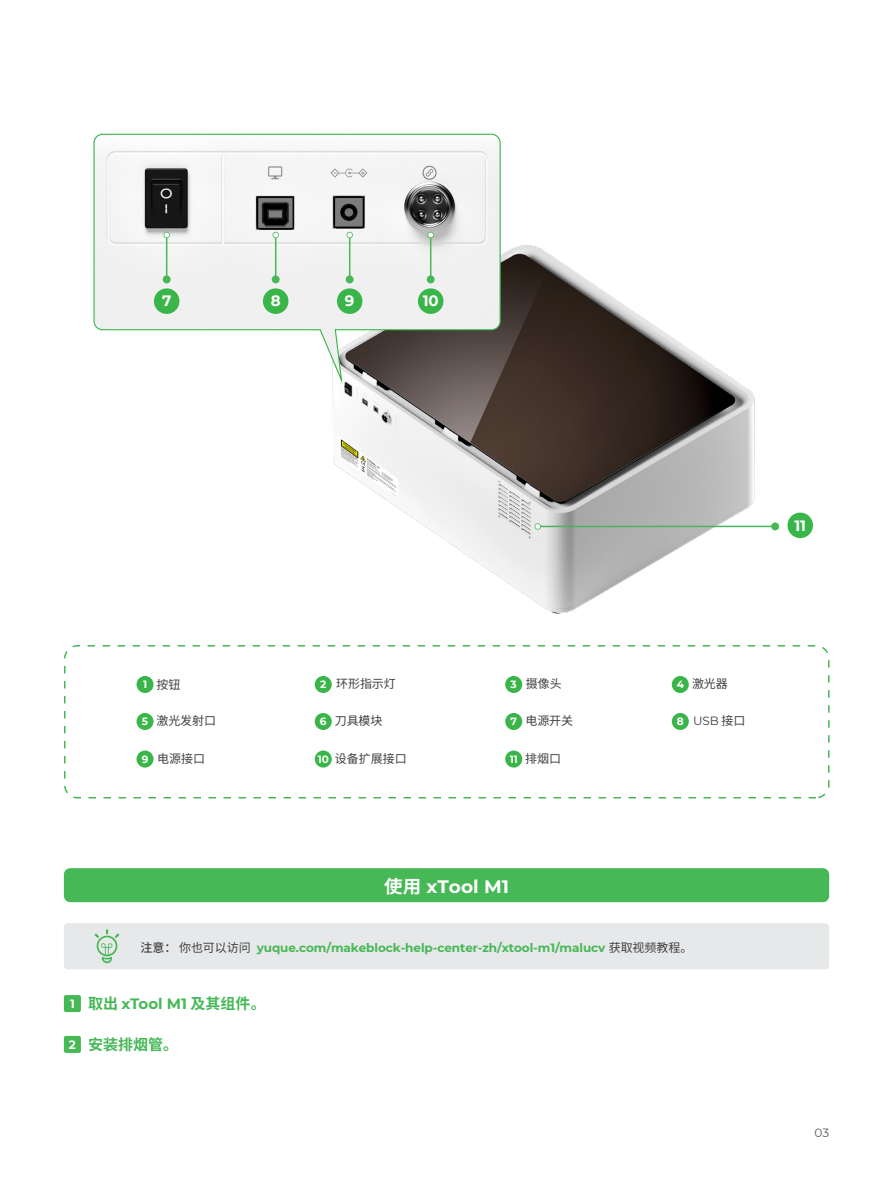
<style>
.page{position:relative;width:893px;height:1191px;background:#fff}
.page>*{position:absolute;margin:0;border:0;box-sizing:border-box;transform-origin:0 0}
.t1{font:700 18px "Montserrat";color:#fff}
.t2{font:700 15px "Noto Sans SC";color:#46b856}
.t3{font:700 15px "Montserrat";color:#fff}
.t4{font:700 12px "Montserrat";letter-spacing:-.005em;color:#46b856}
.t5{font:12px "Noto Sans SC";letter-spacing:-.005em;color:#3f3f40}
.t6{font:12px "Montserrat";color:#3f3f40}
.t7{font:12px "Montserrat";color:#58595b}
.s1{font-family:"Montserrat";font-weight:700;font-size:10.5px;color:#fff}
.s2{font-family:"Noto Sans SC"}
.s3{font-weight:700;font-size:10.5px;color:#fff}
.s4{font-family:"Noto Sans SC";font-weight:500;color:#3f3f40}
.s5{font-family:"Noto Sans SC";font-weight:400;color:#3f3f40}
.s6{font-family:"Montserrat";font-size:12px;color:#fff}
.s7{font-family:"Montserrat"}
</style>
<div class="page">
<img style="left:332px;top:245px;width:427px;height:369px">
<img style="left:341px;top:254px;width:395px;height:249px">
<div style="left:64px;top:645px;width:765px;height:153px;border:2px dashed #45b756;border-radius:13px"></div>
<div style="left:64px;top:923px;width:765px;height:46px;background:#e7e8e9;border-radius:4px"></div>
<svg style="left:95px;top:929px;width:24px;height:34px"></svg>
<div style="left:64px;top:995px;width:17px;height:17px;background:#46b856;border-radius:2px"></div>
<div style="left:64px;top:1036px;width:17px;height:17px;background:#46b856;border-radius:2px"></div>
<div style="left:64px;top:868px;width:765px;height:34px;background:#46b856;border-radius:6px"></div>
<div style="left:672px;top:676px;width:17px;height:17px;background:#3ab54a;border-radius:50%"></div>
<div style="left:672px;top:713px;width:17px;height:17px;background:#3ab54a;border-radius:50%"></div>
<div style="left:137px;top:676px;width:17px;height:17px;background:#3ab54a;border-radius:50%"></div>
<div style="left:137px;top:713px;width:17px;height:17px;background:#3ab54a;border-radius:50%"></div>
<div style="left:137px;top:750px;width:17px;height:17px;background:#3ab54a;border-radius:50%"></div>
<div style="left:315px;top:676px;width:17px;height:17px;background:#3ab54a;border-radius:50%"></div>
<div style="left:315px;top:713px;width:17px;height:17px;background:#3ab54a;border-radius:50%"></div>
<div style="left:315px;top:750px;width:17px;height:17px;background:#3ab54a;border-radius:50%"></div>
<div style="left:505px;top:676px;width:17px;height:17px;background:#3ab54a;border-radius:50%"></div>
<div style="left:505px;top:713px;width:17px;height:17px;background:#3ab54a;border-radius:50%"></div>
<div style="left:505px;top:750px;width:17px;height:17px;background:#3ab54a;border-radius:50%"></div>
<div style="left:787px;top:512px;width:26px;height:26px;background:#3ab54a;border-radius:50%"></div>
<hr style="left:538px;top:525px;width:237px;height:2px;background:#46b856">
<div style="left:771px;top:522px;width:8px;height:8px;background:#46b856;border-radius:50%"></div>
<svg style="left:535px;top:523px;width:6px;height:6px"></svg>
<svg style="left:93px;top:133px;width:408px;height:255px"></svg>
<div style="left:154px;top:288px;width:25px;height:26px;background:#3ab54a;border-radius:50%"></div>
<hr style="left:166px;top:235px;width:1px;height:45px;background:#46b856">
<div style="left:163px;top:275px;width:8px;height:8px;background:#46b856;border-radius:50%"></div>
<svg style="left:163px;top:232px;width:7px;height:6px"></svg>
<div style="left:263px;top:288px;width:25px;height:26px;background:#3ab54a;border-radius:50%"></div>
<hr style="left:275px;top:235px;width:1px;height:45px;background:#46b856">
<div style="left:272px;top:275px;width:8px;height:8px;background:#46b856;border-radius:50%"></div>
<svg style="left:272px;top:232px;width:7px;height:6px"></svg>
<div style="left:337px;top:288px;width:25px;height:26px;background:#3ab54a;border-radius:50%"></div>
<hr style="left:349px;top:235px;width:1px;height:45px;background:#46b856">
<div style="left:346px;top:275px;width:8px;height:8px;background:#46b856;border-radius:50%"></div>
<svg style="left:346px;top:232px;width:7px;height:6px"></svg>
<div style="left:418px;top:288px;width:25px;height:26px;background:#3ab54a;border-radius:50%"></div>
<hr style="left:430px;top:235px;width:1px;height:45px;background:#46b856">
<div style="left:427px;top:275px;width:8px;height:8px;background:#46b856;border-radius:50%"></div>
<svg style="left:427px;top:232px;width:7px;height:6px"></svg>
<p class="t3" style="left:162px;top:290px;width:11px">7</p>
<p class="t3" style="left:271px;top:290px;width:11px">8</p>
<p class="t3" style="left:345px;top:290px;width:11px">9</p>
<p class="t3" style="left:423px;top:290px;width:17px">10</p>
<p class="t3" style="left:794px;top:514px;width:13px">11</p>
<p class="t5" style="left:143px;top:678px;width:39px"><span class="s1">1</span> 按钮</p>
<p class="t5" style="left:142px;top:714px;width:76px"><span class="s1">5</span> 激光发射口</p>
<p class="t5" style="left:142px;top:751px;width:65px"><span class="s1">9</span> 电源接口</p>
<p class="t5" style="left:320px;top:677px;width:77px"><span class="s1">2</span> 环形指示灯</p>
<p class="t5" style="left:320px;top:714px;width:64px"><span class="s1">6</span> 刀具模块</p>
<p class="t5" style="left:318px;top:751px;width:90px"><span class="s1">10</span> 设备扩展接口</p>
<p class="t5" style="left:511px;top:677px;width:53px"><span class="s1">3</span> 摄像头</p>
<p class="t5" style="left:510px;top:714px;width:64px"><span class="s1">7</span> 电源开关</p>
<p class="t5" style="left:510px;top:751px;width:53px"><span class="s1">11</span> 排烟口</p>
<h1 class="t1" style="left:384px;top:873px;width:126px"><span class="s2">使用</span> xTool M1</h1>
<p class="t5" style="left:677px;top:677px;width:53px"><span class="s1">4</span> 激光器</p>
<p class="t6" style="left:677px;top:712px;width:70px"><span class="s3">8</span> USB <span class="s2">接口</span></p>
<p class="t4" style="left:141px;top:938px;width:553px"><span class="s4">注意：</span> <span class="s5">你也可以访问</span> yuque.com/makeblock-help-center-zh/xtool-m1/malucv <span class="s5">获取视频教程。</span></p>
<p class="t2" style="left:70px;top:994px;width:197px"><span class="s6">1</span> 取出 <span class="s7">xTool M1</span> 及其组件。</p>
<p class="t2" style="left:69px;top:1035px;width:111px"><span class="s6">2</span> 安装排烟管。</p>
<p class="t7" style="left:815px;top:1124px;width:16px">03</p>
</div>
